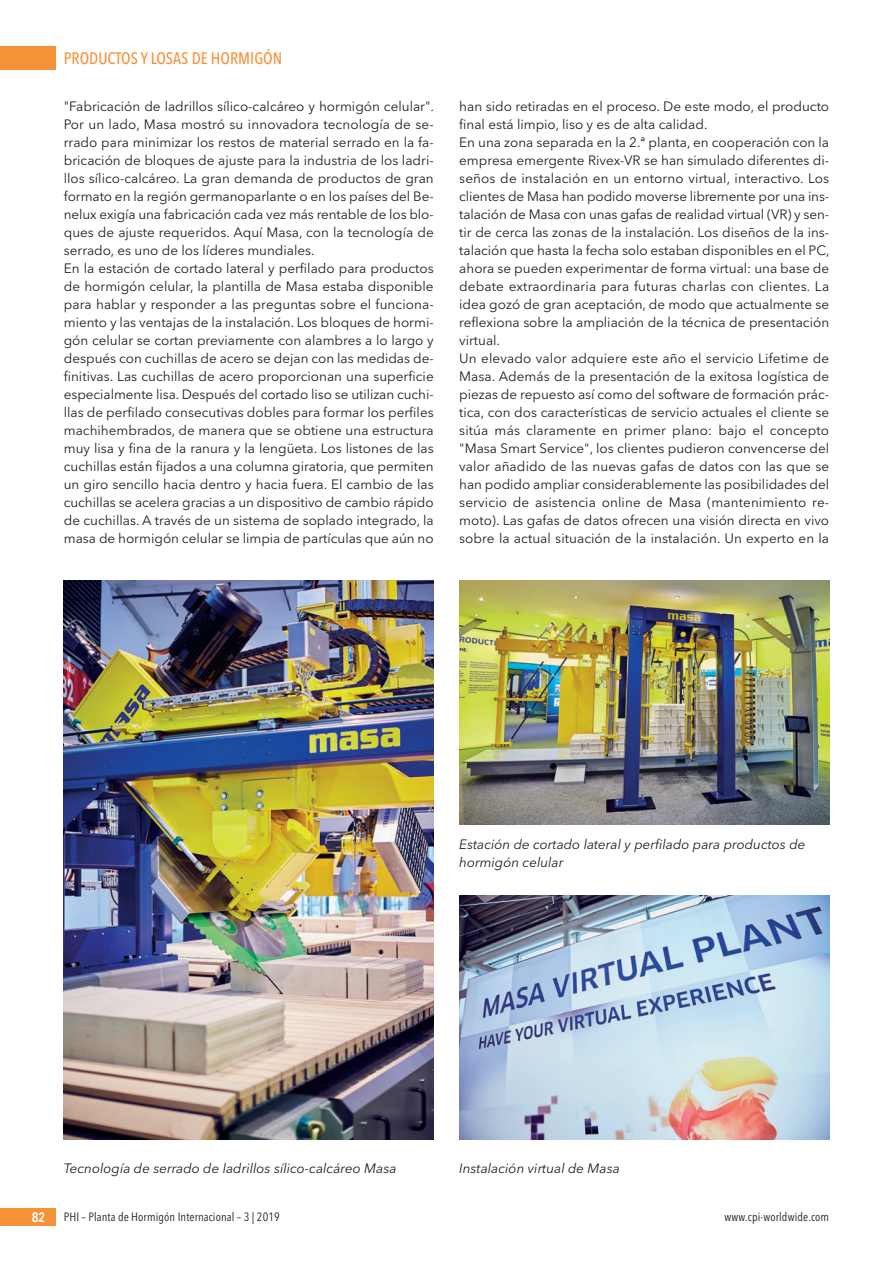
<style>
.page{position:relative;width:893px;height:1263px;background:#fff}
.page>*{position:absolute;margin:0;border:0;box-sizing:border-box;transform-origin:0 0}
.t1{font:500 16.5px "Avenir Next Condensed";color:#f69238}
.t2{font:13.5px/18px "Avenir Next";color:#231f20}
.t3{font:italic 13.5px/18px "Avenir Next";color:#231f20}
.t4{font:600 13.5px "Avenir Next Condensed";color:#fff}
.t5{font:12px "Avenir Next Condensed";letter-spacing:.01em;color:#231f20}
</style>
<div class="page">
<div style="left:0;top:47px;width:55px;height:23px;background:#f69238"></div>
<div style="left:0;top:1208px;width:55px;height:18px;background:#f69238"></div>
<img style="left:64px;top:580px;width:370px;height:559px">
<img style="left:459px;top:895px;width:370px;height:244px">
<img style="left:459px;top:580px;width:370px;height:244px">
<p class="t1" style="left:64px;top:51px;width:220px">PRODUCTOS Y LOSAS DE HORMIGÓN</p>
<p class="t2" style="left:64px;top:98px;width:372px">"Fabricación de ladrillos sílico-calcáreo y hormigón celular".<br>Por un lado, Masa mostró su innovadora tecnología de se&shy;rrado para minimizar los restos de material serrado en la fa&shy;bricación de bloques de ajuste para la industria de los ladri&shy;llos sílico-calcáreo. La gran demanda de productos de gran formato en la región germanoparlante o en los países del Be&shy;nelux exigía una fabricación cada vez más rentable de los blo&shy;ques de ajuste requeridos. Aquí Masa, con la tecnología de serrado, es uno de los líderes mundiales.<br>En la estación de cortado lateral y perfilado para productos de hormigón celular, la plantilla de Masa estaba disponible para hablar y responder a las preguntas sobre el funciona&shy;miento y las ventajas de la instalación. Los bloques de hormi&shy;gón celular se cortan previamente con alambres a lo largo y después con cuchillas de acero se dejan con las medidas de&shy;finitivas. Las cuchillas de acero proporcionan una superficie especialmente lisa. Después del cortado liso se utilizan cuchi&shy;llas de perfilado consecutivas dobles para formar los perfiles machihembrados, de manera que se obtiene una estructura muy lisa y fina de la ranura y la lengüeta. Los listones de las cuchillas están fijados a una columna giratoria, que permiten un giro sencillo hacia dentro y hacia fuera. El cambio de las cuchillas se acelera gracias a un dispositivo de cambio rápido de cuchillas. A través de un sistema de soplado integrado, la masa de hormigón celular se limpia de partículas que aún no</p>
<p class="t2" style="left:459px;top:98px;width:372px">han sido retiradas en el proceso. De este modo, el producto final está limpio, liso y es de alta calidad.<br>En una zona separada en la 2.ª planta, en cooperación con la empresa emergente Rivex-VR se han simulado diferentes di&shy;seños de instalación en un entorno virtual, interactivo. Los clientes de Masa han podido moverse libremente por una ins&shy;talación de Masa con unas gafas de realidad virtual (VR) y sen&shy;tir de cerca las zonas de la instalación. Los diseños de la ins&shy;talación que hasta la fecha solo estaban disponibles en el PC, ahora se pueden experimentar de forma virtual: una base de debate extraordinaria para futuras charlas con clientes. La idea gozó de gran aceptación, de modo que actualmente se reflexiona sobre la ampliación de la técnica de presentación virtual.<br>Un elevado valor adquiere este año el servicio Lifetime de Masa. Además de la presentación de la exitosa logística de piezas de repuesto así como del software de formación prác&shy;tica, con dos características de servicio actuales el cliente se sitúa más claramente en primer plano: bajo el concepto "Masa Smart Service", los clientes pudieron convencerse del valor añadido de las nuevas gafas de datos con las que se han podido ampliar considerablemente las posibilidades del servicio de asistencia online de Masa (mantenimiento re&shy;moto). Las gafas de datos ofrecen una visión directa en vivo sobre la actual situación de la instalación. Un experto en la</p>
<p class="t3" style="left:459px;top:836px;width:348px">Estación de cortado lateral y perfilado para productos de hormigón celular</p>
<p class="t3" style="left:64px;top:1160px;width:334px">Tecnología de serrado de ladrillos sílico-calcáreo Masa</p>
<p class="t3" style="left:459px;top:1160px;width:162px">Instalación virtual de Masa</p>
<p class="t4" style="left:32px;top:1211px;width:15px">82</p>
<p class="t5" style="left:64px;top:1211px;width:218px">PHI – Planta de Hormigón Internacional – 3 | 2019</p>
<p class="t5" style="left:725px;top:1211px;width:106px">www.cpi-worldwide.com</p>
</div>
